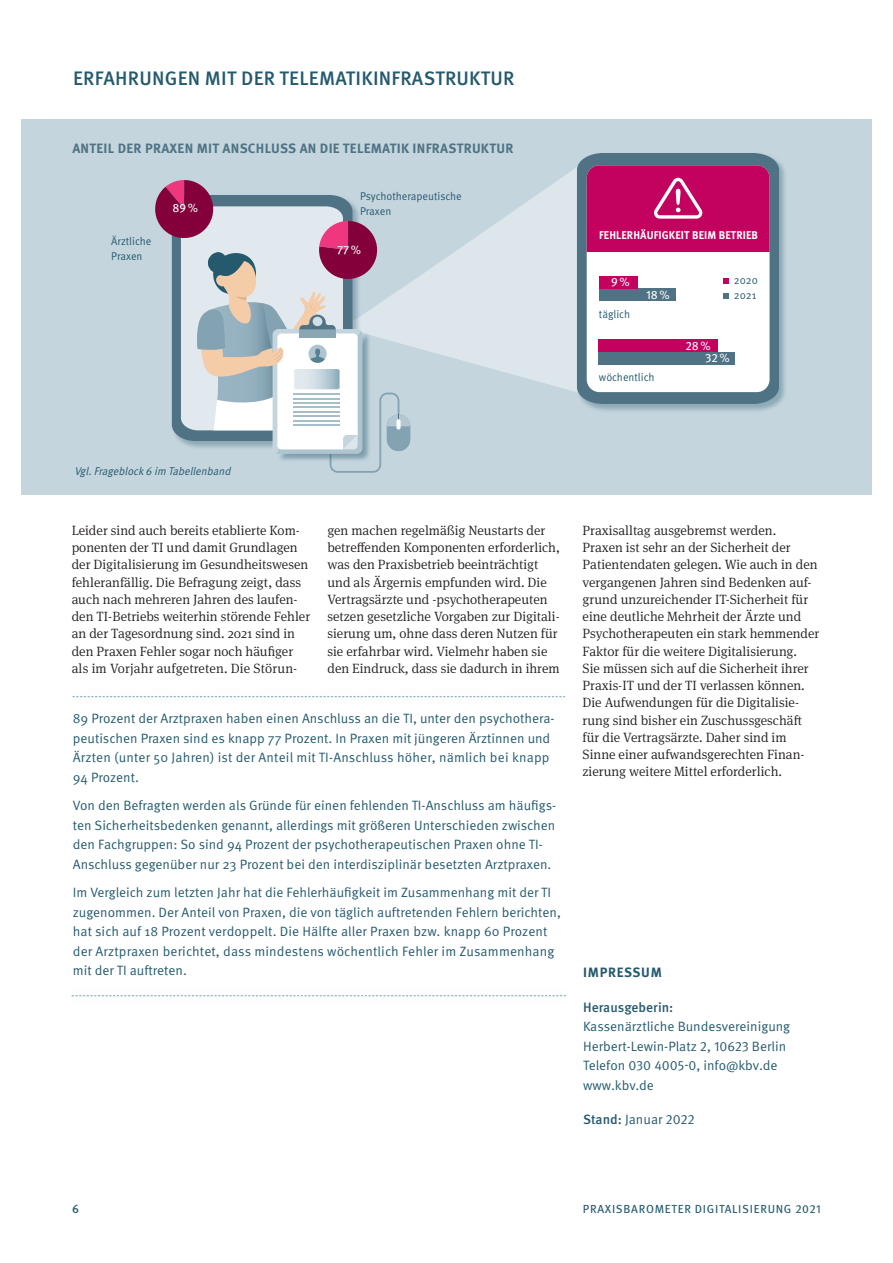
<style>
.page{position:relative;width:893px;height:1263px;background:#fff}
.page>*{position:absolute;margin:0;border:0;box-sizing:border-box;transform-origin:0 0}
.t1{font:500 19.5px "Meta Pro";letter-spacing:.01em;color:#255a6e}
.t2{font:300 13.5px/17.2px "Meta Serif Pro";color:#231f20}
.t3{font:13.5px/19.5px "Meta Pro";color:#255a6e}
.t4{font:700 13.5px "Meta Pro";letter-spacing:.02em;color:#4f7384}
.t5{font:500 13.5px "Meta Pro";color:#255a6e}
.t6{font:700 13.5px "Meta Pro";letter-spacing:.05em;color:#255a6e}
.t7{font:12px "Meta Pro";color:#fff}
.t8{font:500 12px "Meta Pro";color:#255a6e}
.t9{font:11.7px "Meta Pro";letter-spacing:.06em;color:#255a6e}
.t10{font:11.25px/15px "Meta Pro";color:#255a6e;scale:.95 1}
.t11{font:italic 11.25px "Meta Pro";color:#255a6e;scale:.95 1}
.t12{font:700 11.25px "Meta Pro";letter-spacing:.01em;color:#fff;scale:.95 1}
.s1{font-weight:500}
</style>
<div class="page">
<div style="left:21px;top:119px;width:851px;height:376px;background:#c5d5de"></div>
<svg style="left:410px;top:168px;width:166px;height:224px;fill:#dde6eb"></svg>
<div style="left:576px;top:153px;width:212px;height:260px;background:#255a6e;opacity:.35"></div>
<svg style="left:577px;top:153px;width:202px;height:251px;background:#547788"></svg>
<div style="left:587px;top:165px;width:183px;height:227px;background:#fff;border-radius:13px"></div>
<div style="left:587px;top:165px;width:183px;height:87px;background:#c3015f"></div>
<div style="left:599px;top:289px;width:76px;height:12px;background:#4f7384"></div>
<div style="left:599px;top:276px;width:38px;height:13px;background:#c3015f"></div>
<div style="left:599px;top:352px;width:136px;height:12px;background:#4f7384"></div>
<div style="left:599px;top:339px;width:119px;height:13px;background:#c3015f"></div>
<svg style="left:723px;top:278px;width:6px;height:6px"></svg>
<svg style="left:723px;top:293px;width:6px;height:6px"></svg>
<svg style="left:155px;top:180px;width:255px;height:293px"></svg>
<svg style="left:73px;top:696px;width:492px;height:1px"></svg>
<svg style="left:72px;top:995px;width:494px;height:1px"></svg>
<h2 class="t1" style="left:73px;top:66px;width:443px">ERFAHRUNGEN MIT DER TELEMATIKINFRASTRUKTUR</h2>
<h3 class="t4" style="left:72px;top:139px;width:442px">ANTEIL DER PRAXEN MIT ANSCHLUSS AN DIE TELEMATIK INFRASTRUKTUR</h3>
<p class="t10" style="left:111px;top:234px;width:44px">Ärztliche<br>Praxen</p>
<p class="t10" style="left:360px;top:189px;width:109px">Psychotherapeutische</p>
<p class="t7" style="left:172px;top:200px;width:27px">89%</p>
<p class="t10" style="left:360px;top:204px;width:34px">Praxen</p>
<p class="t7" style="left:337px;top:242px;width:26px">77%</p>
<p class="t11" style="left:74px;top:464px;width:169px">Vgl.Frageblock6 im Tabellenband</p>
<h4 class="t12" style="left:599px;top:228px;width:169px">FEHLERHÄUFIGKEIT BEIM BETRIEB</h4>
<p class="t7" style="left:611px;top:274px;width:20px">9 %</p>
<p class="t10" style="left:599px;top:307px;width:34px">täglich</p>
<p class="t7" style="left:646px;top:287px;width:25px">18 %</p>
<p class="t10" style="left:599px;top:370px;width:60px">wöchentlich</p>
<p class="t7" style="left:685px;top:338px;width:27px">28 %</p>
<p class="t10" style="left:734px;top:273px;width:27px">2020<br>2021</p>
<p class="t7" style="left:705px;top:350px;width:26px">32 %</p>
<p class="t2" style="left:72px;top:521px;width:240px">Leider sind auch bereits etablierte Kom&shy;ponenten der TI und damit Grundlagen der Digitalisierung im Gesundheitswesen fehleranfällig. Die Befragung zeigt, dass auch nach mehreren Jahren des laufen&shy;den TI-Betriebs weiterhin störende Fehler an der Tagesordnung sind. 2021 sind in den Praxen Fehler sogar noch häufiger als im Vorjahr aufgetreten. Die Störun-</p>
<p class="t2" style="left:327px;top:521px;width:234px">gen machen regelmäßig Neustarts der betreffenden Komponenten erforderlich, was den Praxisbetrieb beeinträchtigt und als Ärgernis empfunden wird. Die Vertragsärzte und -psychotherapeuten setzen gesetzliche Vorgaben zur Digitali&shy;sierung um, ohne dass deren Nutzen für sie erfahrbar wird. Vielmehr haben sie den Eindruck, dass sie dadurch in ihrem</p>
<p class="t2" style="left:583px;top:521px;width:195px">Praxisalltag ausgebremst werden.</p>
<p class="t2" style="left:583px;top:538px;width:238px">Praxen ist sehr an der Sicherheit der Patientendaten gelegen. Wie auch in den vergangenen Jahren sind Bedenken auf&shy;grund unzureichender IT-Sicherheit für eine deutliche Mehrheit der Ärzte und Psychotherapeuten ein stark hemmender Faktor für die weitere Digitalisierung.<br>Sie müssen sich auf die Sicherheit ihrer Praxis-IT und der TI verlassen können.</p>
<p class="t2" style="left:583px;top:693px;width:222px">Die Aufwendungen für die Digitalisie&shy;rung sind bisher ein Zuschussgeschäft für die Vertragsärzte. Daher sind im Sinne einer aufwandsgerechten Finan&shy;zierung weitere Mittel erforderlich.</p>
<p class="t3" style="left:73px;top:709px;width:483px">89 Prozent der Arztpraxen haben einen Anschluss an die TI, unter den psychothera&shy;peutischen Praxen sind es knapp 77 Prozent. In Praxen mit jüngeren Ärztinnen und Ärzten (unter 50 Jahren) ist der Anteil mit TI-Anschluss höher, nämlich bei knapp 94 Prozent.</p>
<p class="t3" style="left:73px;top:796px;width:485px">Von den Befragten werden als Gründe für einen fehlenden TI-Anschluss am häufigs&shy;ten Sicherheitsbedenken genannt, allerdings mit größeren Unterschieden zwischen den Fachgruppen: So sind 94 Prozent der psychotherapeutischen Praxen ohne TI-Anschluss gegenüber nur 23 Prozent bei den interdisziplinär besetzten Arztpraxen.</p>
<p class="t3" style="left:73px;top:883px;width:490px">Im Vergleich zum letzten Jahr hat die Fehlerhäufigkeit im Zusammenhang mit der TI zugenommen. Der Anteil von Praxen, die von täglich auftretenden Fehlern berichten, hat sich auf 18 Prozent verdoppelt. Die Hälfte aller Praxen bzw. knapp 60 Prozent der Arztpraxen berichtet, dass mindestens wöchentlich Fehler im Zusammenhang mit der TI auftreten.</p>
<h2 class="t6" style="left:583px;top:964px;width:80px">IMPRESSUM</h2>
<p class="t5" style="left:583px;top:999px;width:92px">Herausgeberin:</p>
<p class="t3" style="left:583px;top:1017px;width:209px">Kassenärztliche Bundesvereinigung</p>
<p class="t3" style="left:583px;top:1037px;width:205px">Herbert-Lewin-Platz 2, 10623 Berlin</p>
<p class="t3" style="left:583px;top:1056px;width:196px">Telefon 030 4005-0, info@kbv.de</p>
<p class="t3" style="left:583px;top:1076px;width:72px">www.kbv.de</p>
<p class="t3" style="left:583px;top:1110px;width:113px"><span class="s1">Stand:</span> Januar 2022</p>
<p class="t8" style="left:72px;top:1201px;width:8px">6</p>
<p class="t9" style="left:583px;top:1201px;width:239px">PRAXISBAROMETER DIGITALISIERUNG 2021</p>
</div>
